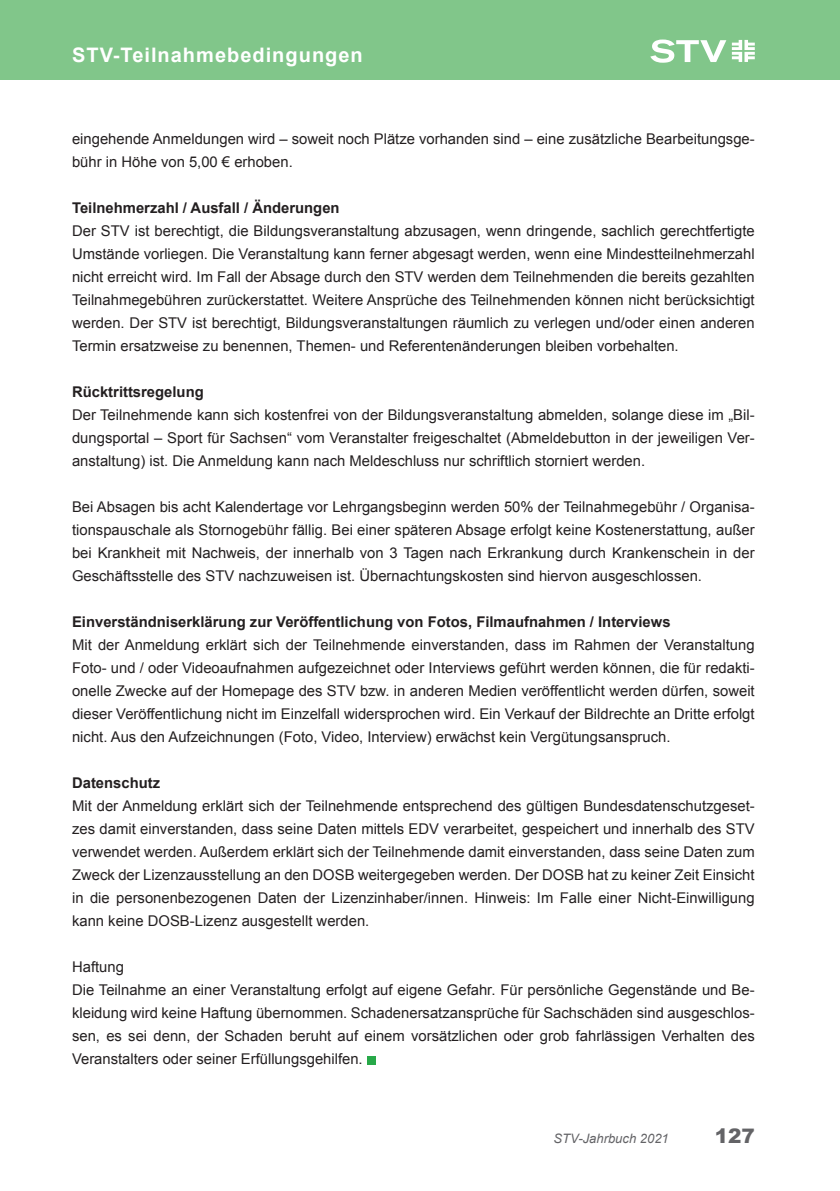
<style>
.page{position:relative;width:840px;height:1191px;background:#fff}
.page>*{position:absolute;margin:0;border:0;box-sizing:border-box;transform-origin:0 0}
.t1{font:700 20px "Arial";letter-spacing:.05em;color:#fff}
.t2{font:900 20px "Arial";color:#636366}
.t3{font:14.8px/23px "Arial";color:#231f20;text-align:justify}
.t4{font:700 14.8px "Arial";color:#231f20}
.t5{font:italic 13px "Arial";color:#636366}
</style>
<div class="page">
<div style="left:0;top:0;width:839px;height:79px;background:#81c68a"></div>
<svg style="left:650px;top:40px;width:104px;height:23px"></svg>
<div style="left:367px;top:1055px;width:8px;height:9px;background:#28a949"></div>
<h1 class="t1" style="left:72px;top:42px;width:292px">STV-Teilnahmebedingungen</h1>
<p class="t3" style="left:72px;top:127px;width:683px">eingehende Anmeldungen wird – soweit noch Plätze vorhanden sind – eine zusätzliche Bearbeitungsge&shy;bühr in Höhe von 5,00 € erhoben.</p>
<p class="t4" style="left:72px;top:198px;width:269px">Teilnehmerzahl / Ausfall / Änderungen</p>
<p class="t3" style="left:72px;top:219px;width:683px">Der STV ist berechtigt, die Bildungsveranstaltung abzusagen, wenn dringende, sachlich gerechtfertigte Umstände vorliegen. Die Veranstaltung kann ferner abgesagt werden, wenn eine Mindestteilnehmerzahl nicht erreicht wird. Im Fall der Absage durch den STV werden dem Teilnehmenden die bereits gezahlten Teilnahmegebühren zurückerstattet. Weitere Ansprüche des Teilnehmenden können nicht berücksichtigt werden. Der STV ist berechtigt, Bildungsveranstaltungen räumlich zu verlegen und/oder einen anderen Termin ersatzweise zu benennen, Themen- und Referentenänderungen bleiben vorbehalten.</p>
<p class="t4" style="left:72px;top:382px;width:133px">Rücktrittsregelung</p>
<p class="t3" style="left:72px;top:403px;width:683px">Der Teilnehmende kann sich kostenfrei von der Bildungsveranstaltung abmelden, solange diese im „Bil&shy;dungsportal – Sport für Sachsen“ vom Veranstalter freigeschaltet (Abmeldebutton in der jeweiligen Ver&shy;anstaltung) ist. Die Anmeldung kann nach Meldeschluss nur schriftlich storniert werden.</p>
<p class="t3" style="left:72px;top:495px;width:683px">Bei Absagen bis acht Kalendertage vor Lehrgangsbeginn werden 50% der Teilnahmegebühr / Organisa&shy;tionspauschale als Stornogebühr fällig. Bei einer späteren Absage erfolgt keine Kostenerstattung, außer bei Krankheit mit Nachweis, der innerhalb von 3 Tagen nach Erkrankung durch Krankenschein in der Geschäftsstelle des STV nachzuweisen ist. Übernachtungskosten sind hiervon ausgeschlossen.</p>
<p class="t4" style="left:72px;top:612px;width:599px">Einverständniserklärung zur Veröffentlichung von Fotos, Filmaufnahmen / Interviews</p>
<p class="t3" style="left:72px;top:633px;width:683px">Mit der Anmeldung erklärt sich der Teilnehmende einverstanden, dass im Rahmen der Veranstaltung Foto- und / oder Videoaufnahmen aufgezeichnet oder Interviews geführt werden können, die für redakti&shy;onelle Zwecke auf der Homepage des STV bzw. in anderen Medien veröffentlicht werden dürfen, soweit dieser Veröffentlichung nicht im Einzelfall widersprochen wird. Ein Verkauf der Bildrechte an Dritte erfolgt nicht. Aus den Aufzeichnungen (Foto, Video, Interview) erwächst kein Vergütungsanspruch.</p>
<p class="t4" style="left:72px;top:773px;width:89px">Datenschutz</p>
<p class="t3" style="left:72px;top:794px;width:683px">Mit der Anmeldung erklärt sich der Teilnehmende entsprechend des gültigen Bundesdatenschutzgeset&shy;zes damit einverstanden, dass seine Daten mittels EDV verarbeitet, gespeichert und innerhalb des STV verwendet werden. Außerdem erklärt sich der Teilnehmende damit einverstanden, dass seine Daten zum Zweck der Lizenzausstellung an den DOSB weitergegeben werden. Der DOSB hat zu keiner Zeit Einsicht in die personenbezogenen Daten der Lizenzinhaber/innen. Hinweis: Im Falle einer Nicht-Einwilligung kann keine DOSB-Lizenz ausgestellt werden.</p>
<p class="t3" style="left:72px;top:955px;width:683px;text-align:left">Haftung<br>Die Teilnahme an einer Veranstaltung erfolgt auf eigene Gefahr. Für persönliche Gegenstände und Be&shy;kleidung wird keine Haftung übernommen. Schadenersatzansprüche für Sachschäden sind ausgeschlos&shy;sen, es sei denn, der Schaden beruht auf einem vorsätzlichen oder grob fahrlässigen Verhalten des Veranstalters oder seiner Erfüllungsgehilfen.</p>
<p class="t5" style="left:553px;top:1129px;width:117px">STV-Jahrbuch 2021</p>
<h1 class="t2" style="left:714px;top:1121px;width:42px">127</h1>
</div>
